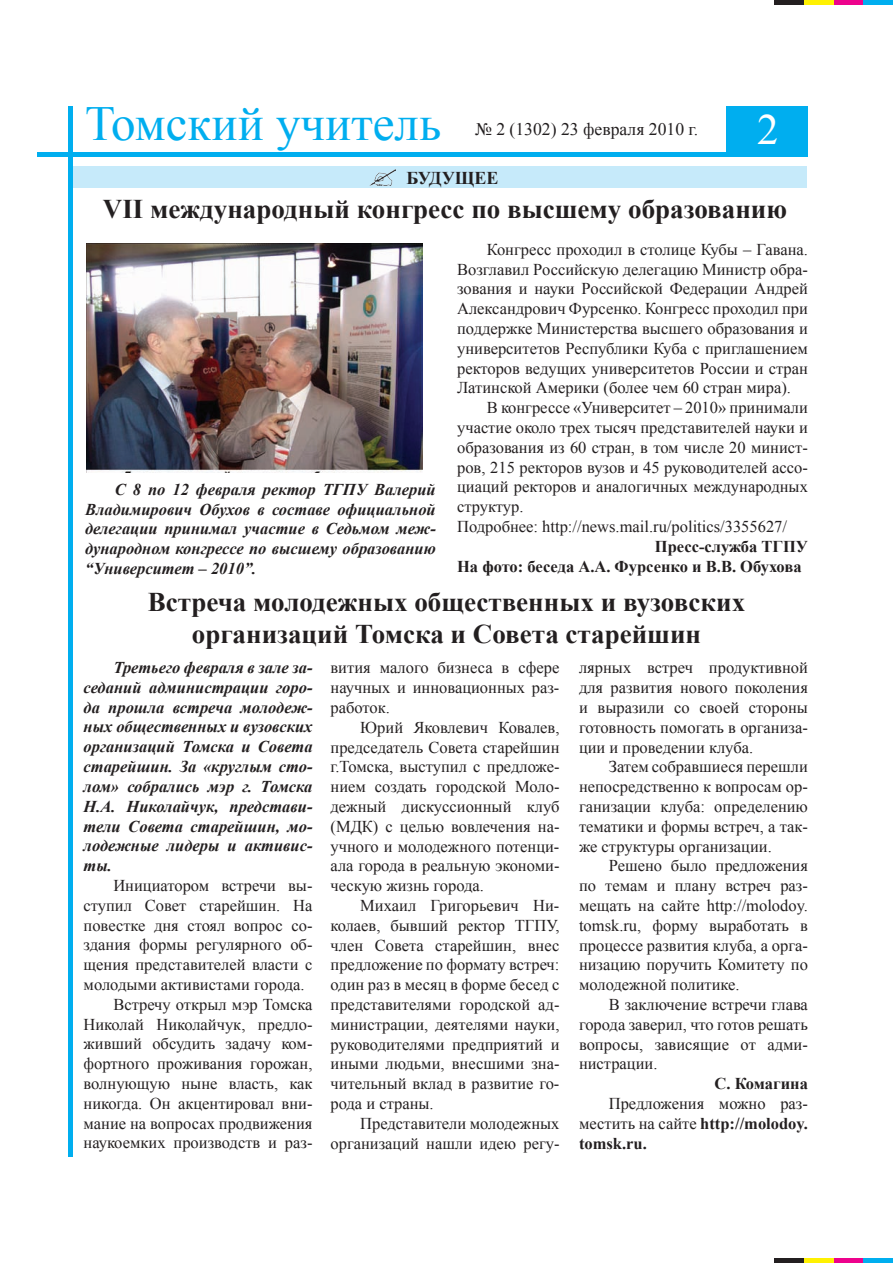
<style>
.page{position:relative;width:893px;height:1263px;background:#fff}
.page>*{position:absolute;margin:0;border:0;box-sizing:border-box;transform-origin:0 0}
.t1{font:49.05px "Times New Roman";color:#00aeef}
.t2{font:43.2px "Times New Roman";color:#fff}
.t3{font:700 27px/32.4px "Times New Roman";color:#231f20;text-align:center}
.t4{font:700 18px "Times New Roman";color:#231f20}
.t5{font:17.7px "Times New Roman";color:#231f20}
.t6{font:16.5px/19.8px "Times New Roman";color:#231f20;text-align:justify}
.t7{font:italic 700 16.5px/19.8px "Times New Roman";color:#231f20;text-align:justify}
.t8{font:700 16.5px/19.8px "Times New Roman";color:#231f20}
.s1{font-weight:700}
</style>
<div class="page">
<hr style="left:38px;top:152px;width:770px;height:4px;background:#00aeef">
<div style="left:726px;top:106px;width:82px;height:50px;background:#00aeef"></div>
<hr style="left:774px;top:0;width:30px;height:4px;background:#231f20">
<hr style="left:863px;top:0;width:30px;height:4px;background:#00aeef">
<hr style="left:833px;top:0;width:30px;height:4px;background:#ed028c">
<hr style="left:804px;top:0;width:29px;height:4px;background:#fff101">
<hr style="left:774px;top:1259px;width:30px;height:4px;background:#231f20">
<hr style="left:863px;top:1259px;width:30px;height:4px;background:#00aeef">
<hr style="left:833px;top:1259px;width:30px;height:4px;background:#ed028c">
<hr style="left:804px;top:1259px;width:29px;height:4px;background:#fff101">
<hr style="left:68px;top:106px;width:4px;height:1051px;background:#00aeef">
<div style="left:73px;top:167px;width:734px;height:21px;background:#c6eafa"></div>
<img style="left:370px;top:170px;width:25px;height:16px">
<img style="left:87px;top:243px;width:335px;height:230px">
<h1 class="t1" style="left:85px;top:91px;width:358px">Томский учитель</h1>
<p class="t5" style="left:475px;top:117px;width:225px">№ 2 (1302) 23 февраля 2010 г.</p>
<h2 class="t2" style="left:757px;top:101px;width:23px">2</h2>
<p class="t4" style="left:406px;top:166px;width:94px">БУДУЩЕЕ</p>
<h3 class="t3" style="left:103px;top:192px;width:686px">VII международный конгресс по высшему образованию</h3>
<p class="t6" style="left:457px;top:239px;width:352px;text-indent:30px">Конгресс проходил в столице Кубы – Гавана.<br>Возглавил Российскую делегацию Министр обра&shy;зования и науки Российской Федерации Андрей Александрович Фурсенко. Конгресс проходил при поддержке Министерства высшего образования и университетов Республики Куба с приглашением ректоров ведущих университетов России и стран Латинской Америки (более чем 60 стран мира).</p>
<p class="t6" style="left:457px;top:397px;width:352px;text-align:left;text-indent:30px">В конгрессе «Университет – 2010» принимали участие около трех тысяч представителей науки и образования из 60 стран, в том числе 20 минист&shy;ров, 215 ректоров вузов и 45 руководителей ассо&shy;циаций ректоров и аналогичных международных структур.<br>Подробнее: http://news.mail.ru/politics/3355627/</p>
<p class="t8" style="left:457px;top:536px;width:352px;text-indent:198px">Пресс-служба ТГПУ<br>На фото: беседа А.А. Фурсенко и В.В. Обухова</p>
<h3 class="t3" style="left:148px;top:585px;width:599px">Встреча молодежных общественных и вузовских организаций Томска и Совета старейшин</h3>
<p class="t7" style="left:84px;top:657px;width:230px;text-indent:30px">Третьего февраля в зале за&shy;седаний администрации горо&shy;да прошла встреча молодеж&shy;ных общественных и вузовских организаций Томска и Совета старейшин. За «круглым сто&shy;лом» собрались мэр г. Томска Н.А. Николайчук, представи&shy;тели Совета старейшин, мо&shy;лодежные лидеры и активис&shy;ты.</p>
<p class="t6" style="left:113px;top:875px;width:201px">Инициатором встречи вы-</p>
<p class="t6" style="left:84px;top:895px;width:230px">ступил Совет старейшин. На</p>
<p class="t6" style="left:84px;top:915px;width:230px">повестке дня стоял вопрос со-</p>
<p class="t6" style="left:84px;top:935px;width:230px">здания формы регулярного об-</p>
<p class="t6" style="left:84px;top:954px;width:230px">щения представителей власти с</p>
<p class="t6" style="left:84px;top:974px;width:223px">молодыми активистами города.</p>
<p class="t6" style="left:113px;top:994px;width:201px">Встречу открыл мэр Томска</p>
<p class="t6" style="left:84px;top:1014px;width:230px">Николай Николайчук, предло-</p>
<p class="t6" style="left:84px;top:1034px;width:230px">живший обсудить задачу ком-</p>
<p class="t6" style="left:84px;top:1053px;width:230px">фортного проживания горожан,</p>
<p class="t6" style="left:84px;top:1073px;width:230px">волнующую ныне власть, как</p>
<p class="t6" style="left:84px;top:1093px;width:230px">никогда. Он акцентировал вни-</p>
<p class="t6" style="left:84px;top:1113px;width:230px">мание на вопросах продвижения</p>
<p class="t6" style="left:84px;top:1133px;width:230px">наукоемких производств и раз-</p>
<p class="t7" style="left:85px;top:479px;width:352px;text-indent:30px">С 8 по 12 февраля ректор ТГПУ Валерий Владимирович Обухов в составе официальной делегации принимал участие в Седьмом меж&shy;дународном конгрессе по высшему образованию “Университет – 2010”.</p>
<p class="t6" style="left:331px;top:658px;width:230px">вития малого бизнеса в сфере научных и инновационных раз&shy;работок.</p>
<p class="t6" style="left:331px;top:717px;width:230px;text-indent:30px">Юрий Яковлевич Ковалев, председатель Совета старейшин г.Томска, выступил с предложе&shy;нием создать городской Моло&shy;дежный дискуссионный клуб (МДК) с целью вовлечения на&shy;учного и молодежного потенци&shy;ала города в реальную экономи&shy;ческую жизнь города.</p>
<p class="t6" style="left:331px;top:895px;width:230px;text-indent:30px">Михаил Григорьевич Ни&shy;колаев, бывший ректор ТГПУ, член Совета старейшин, внес предложение по формату встреч: один раз в месяц в форме бесед с представителями городской ад&shy;министрации, деятелями науки, руководителями предприятий и иными людьми, внесшими зна&shy;чительный вклад в развитие го&shy;рода и страны.</p>
<p class="t6" style="left:331px;top:1113px;width:230px;text-align:right">Представители молодежных организаций нашли идею регу-</p>
<p class="t6" style="left:579px;top:658px;width:230px">лярных встреч продуктивной для развития нового поколения и выразили со своей стороны готовность помогать в организа&shy;ции и проведении клуба.</p>
<p class="t6" style="left:579px;top:757px;width:230px;text-indent:30px">Затем собравшиеся перешли непосредственно к вопросам ор&shy;ганизации клуба: определению тематики и формы встреч, а так&shy;же структуры организации.</p>
<p class="t6" style="left:579px;top:856px;width:230px;text-indent:30px">Решено было предложения по темам и плану встреч раз&shy;мещать на сайте http://molodoy. tomsk.ru, форму выработать в процессе развития клуба, а орга&shy;низацию поручить Комитету по молодежной политике.</p>
<p class="t6" style="left:579px;top:994px;width:230px;text-indent:30px">В заключение встречи глава города заверил, что готов решать вопросы, зависящие от адми&shy;нистрации.</p>
<p class="t8" style="left:715px;top:1073px;width:95px">С. Комагина</p>
<p class="t6" style="left:579px;top:1093px;width:230px;text-indent:30px">Предложения можно раз&shy;местить на сайте <span class="s1">http://molodoy. tomsk.ru.</span></p>
</div>
